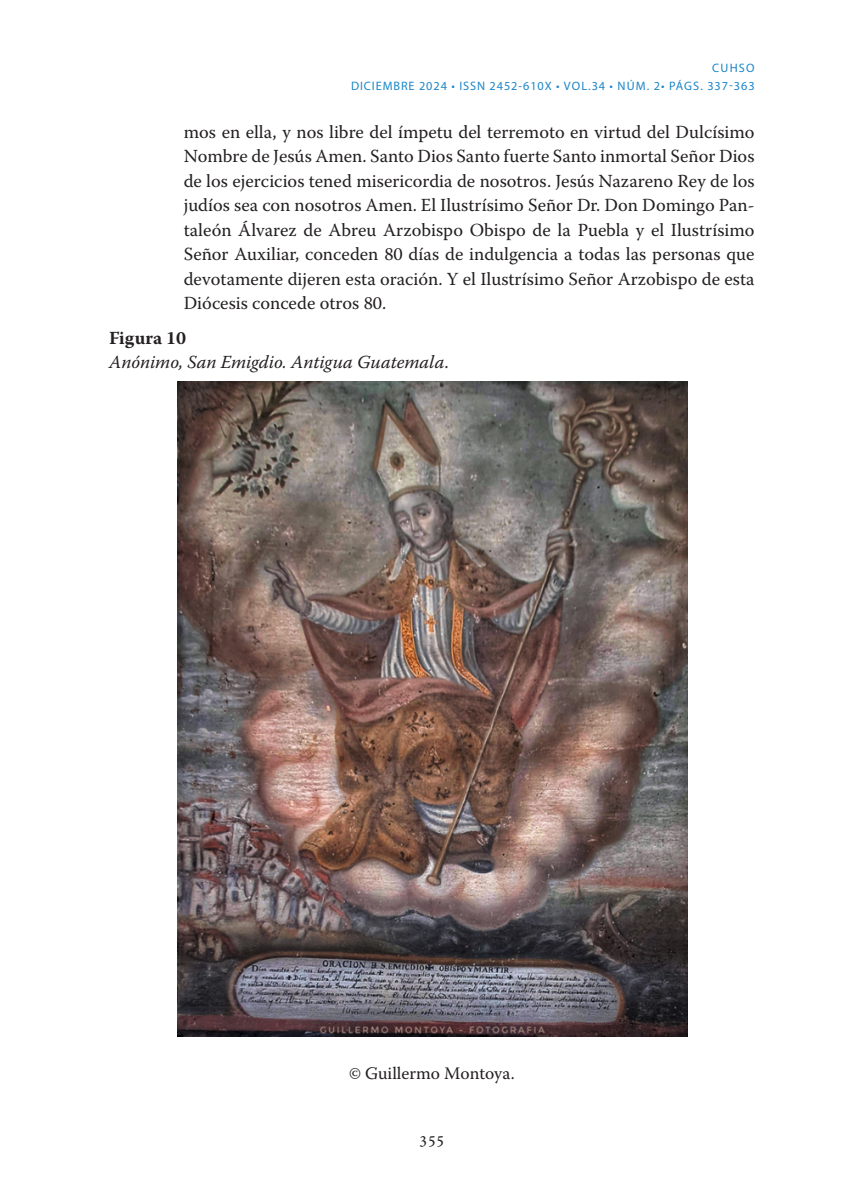
<style>
.page{position:relative;width:844px;height:1191px;background:#fff}
.page>*{position:absolute;margin:0;border:0;box-sizing:border-box;transform-origin:0 0}
.t1{font:18.38px/24.5px "Warnock Pro";color:#231f20;text-align:justify}
.t2{font:italic 18.38px "Warnock Pro";color:#231f20}
.t3{font:700 18.38px "Warnock Pro";color:#231f20}
.t4{font:17.5px "Warnock Pro";color:#231f20}
.t5{font:17.5px "Minion Pro";color:#231f20}
.chs-head-1{font:12.25px "Myriad Pro";letter-spacing:.075em;color:#1b86c8}
.chs-head-1-2{font:12.25px "Myriad Pro";letter-spacing:.095em;color:#1b86c8}
.s1{font-style:inherit}
.s2{font-style:normal}
</style>
<div class="page">
<img style="left:177px;top:381px;width:510px;height:655px">
<p class="chs-head-1-2" style="left:712px;top:61px;width:44px">CUHSO</p>
<p class="chs-head-1" style="left:351px;top:78px;width:405px"><span class="s1">DICIEMBRE 2024</span> • <span class="s1">ISSN 2452-610X</span> • VOL.34 • NÚM. 2• PÁGS. 337-363</p>
<p class="t1" style="left:184px;top:119px;width:572px">mos en ella, y nos libre del ímpetu del terremoto en virtud del Dulcísimo Nombre de Jesús Amen. Santo Dios Santo fuerte Santo inmortal Señor Dios de los ejercicios tened misericordia de nosotros. Jesús Nazareno Rey de los judíos sea con nosotros Amen. El Ilustrísimo Señor Dr. Don Domingo Pan&shy;taleón Álvarez de Abreu Arzobispo Obispo de la Puebla y el Ilustrísimo Señor Auxiliar, conceden 80 días de indulgencia a todas las personas que devotamente dijeren esta oración. Y el Ilustrísimo Señor Arzobispo de esta Diócesis concede otros 80.</p>
<p class="t3" style="left:109px;top:326px;width:78px">Figura 10</p>
<p class="t2" style="left:109px;top:351px;width:341px">Anónimo, San Emigdio. Antigua Guatemala<span class="s2">.</span></p>
<p class="t4" style="left:349px;top:1062px;width:167px">© Guillermo Montoya.</p>
<p class="t5" style="left:419px;top:1126px;width:27px">355</p>
</div>
